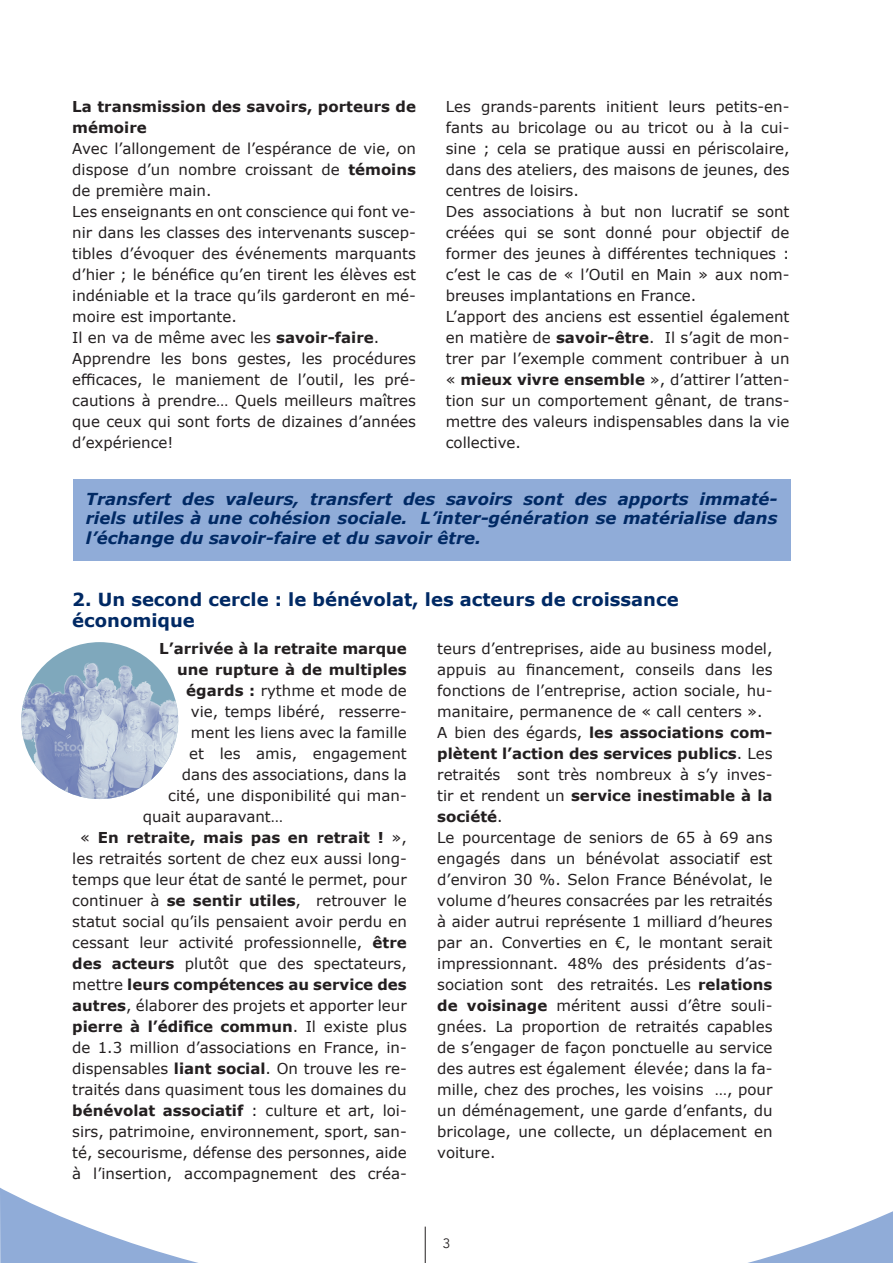
<style>
.page{position:relative;width:893px;height:1263px;background:#fff}
.page>*{position:absolute;margin:0;border:0;box-sizing:border-box;transform-origin:0 0}
.t1{font:700 18px/21px "Verdana";color:#002964}
.t2{font:italic 700 16.5px/19.8px "Verdana";color:#002964;text-align:justify}
.t3{font:15px/21px "Verdana";color:#231f20}
.t4{font:700 15px/21px "Verdana";color:#231f20}
.t5{font:13.5px "Avenir LT";color:#231f20}
.s1{font-weight:700}
.s2{font-weight:400}
</style>
<div class="page">
<svg style="left:0;top:1187px;width:893px;height:76px"></svg>
<div style="left:73px;top:479px;width:717px;height:82px;background:#90acd8"></div>
<img style="left:21px;top:642px;width:157px;height:157px;border-radius:78px">
<p class="t4" style="left:72px;top:96px;width:345px">La transmission des savoirs, porteurs de mémoire</p>
<p class="t3" style="left:72px;top:138px;width:345px">Avec l’allongement de l’espérance de vie, on dispose d’un nombre croissant de <span class="s1">témoins </span>de première main.<br>Les enseignants en ont conscience qui font ve&shy;nir dans les classes des intervenants suscep&shy;tibles d’évoquer des événements marquants d’hier ; le bénéfice qu’en tirent les élèves est indéniable et la trace qu’ils garderont en mé&shy;moire est importante.<br>Il en va de même avec les <span class="s1">savoir-faire</span>.<br>Apprendre les bons gestes, les procédures efficaces, le maniement de l’outil, les pré&shy;cautions à prendre… Quels meilleurs maîtres que ceux qui sont forts de dizaines d’années d’expérience!</p>
<p class="t3" style="left:446px;top:96px;width:345px">Les grands-parents initient leurs petits-en&shy;fants au bricolage ou au tricot ou à la cui&shy;sine ; cela se pratique aussi en périscolaire, dans des ateliers, des maisons de jeunes, des centres de loisirs.<br>Des associations à but non lucratif se sont créées qui se sont donné pour objectif de former des jeunes à différentes techniques : c’est le cas de « l’Outil en Main » aux nom&shy;breuses implantations en France.<br>L’apport des anciens est essentiel également en matière de <span class="s1">savoir-être</span>. Il s’agit de mon&shy;trer par l’exemple comment contribuer à un « <span class="s1">mieux vivre ensemble</span> », d’attirer l’atten&shy;tion sur un comportement gênant, de trans&shy;mettre des valeurs indispensables dans la vie collective.</p>
<p class="t2" style="left:86px;top:488px;width:693px">Transfert des valeurs, transfert des savoirs sont des apports immaté&shy;riels utiles à une cohésion sociale. L’inter-génération se matérialise dans l’échange du savoir-faire et du savoir être.</p>
<p class="t1" style="left:72px;top:588px;width:608px">2. Un second cercle : le bénévolat, les acteurs de croissance économique</p>
<p class="t4" style="left:159px;top:637px;width:249px">L’arrivée à la retraite marque</p>
<p class="t4" style="left:177px;top:658px;width:231px">une rupture à de multiples</p>
<p class="t3" style="left:186px;top:679px;width:222px"><span class="s1">égards :</span> rythme et mode de</p>
<p class="t3" style="left:191px;top:700px;width:217px">vie, temps libéré, resserre-</p>
<p class="t3" style="left:191px;top:721px;width:218px">ment les liens avec la famille</p>
<p class="t3" style="left:189px;top:742px;width:219px">et les amis, engagement</p>
<p class="t3" style="left:182px;top:763px;width:227px">dans des associations, dans la</p>
<p class="t3" style="left:168px;top:784px;width:240px">cité, une disponibilité qui man-</p>
<p class="t3" style="left:143px;top:805px;width:142px">quait auparavant…</p>
<p class="t4" style="left:80px;top:826px;width:328px"><span class="s2">«</span> En retraite, mais pas en retrait ! <span class="s2">»,</span></p>
<p class="t3" style="left:72px;top:847px;width:336px">les retraités sortent de chez eux aussi long-</p>
<p class="t3" style="left:72px;top:868px;width:336px">temps que leur état de santé le permet, pour</p>
<p class="t3" style="left:72px;top:889px;width:336px">continuer à <span class="s1">se sentir utiles</span>, retrouver le</p>
<p class="t3" style="left:72px;top:910px;width:336px">statut social qu’ils pensaient avoir perdu en</p>
<p class="t3" style="left:72px;top:931px;width:336px">cessant leur activité professionnelle, <span class="s1">être</span></p>
<p class="t3" style="left:72px;top:952px;width:336px"><span class="s1">des acteurs</span> plutôt que des spectateurs,</p>
<p class="t4" style="left:72px;top:973px;width:336px"><span class="s2">mettre</span> leurs compétences au service des</p>
<p class="t3" style="left:72px;top:994px;width:336px"><span class="s1">autres</span>, élaborer des projets et apporter leur</p>
<p class="t4" style="left:72px;top:1015px;width:336px">pierre à l’édifice commun<span class="s2">. Il existe plus</span></p>
<p class="t3" style="left:72px;top:1036px;width:336px">de 1.3 million d’associations en France, in-</p>
<p class="t3" style="left:72px;top:1057px;width:336px">dispensables <span class="s1">liant social</span>. On trouve les re-</p>
<p class="t3" style="left:72px;top:1078px;width:336px">traités dans quasiment tous les domaines du</p>
<p class="t4" style="left:72px;top:1099px;width:336px">bénévolat associatif <span class="s2">: culture et art, loi-</span></p>
<p class="t3" style="left:72px;top:1120px;width:336px">sirs, patrimoine, environnement, sport, san-</p>
<p class="t3" style="left:72px;top:1141px;width:336px">té, secourisme, défense des personnes, aide</p>
<p class="t3" style="left:72px;top:1162px;width:336px">à l’insertion, accompagnement des créa-</p>
<p class="t3" style="left:437px;top:637px;width:337px">teurs d’entreprises, aide au business model, appuis au financement, conseils dans les fonctions de l’entreprise, action sociale, hu&shy;manitaire, permanence de « call centers ».<br>A bien des égards, <span class="s1">les associations com&shy;plètent l’action des services publics</span>. Les retraités sont très nombreux à s’y inves&shy;tir et rendent un <span class="s1">service inestimable à la société</span>.<br>Le pourcentage de seniors de 65 à 69 ans engagés dans un bénévolat associatif est d’environ 30 %. Selon France Bénévolat, le volume d’heures consacrées par les retraités à aider autrui représente 1 milliard d’heures par an. Converties en €, le montant serait impressionnant. 48% des présidents d’as&shy;sociation sont des retraités. Les <span class="s1">relations de voisinage</span> méritent aussi d’être souli&shy;gnées. La proportion de retraités capables de s’engager de façon ponctuelle au service des autres est également élevée; dans la fa&shy;mille, chez des proches, les voisins …, pour un déménagement, une garde d’enfants, du bricolage, une collecte, un déplacement en voiture.</p>
<p class="t5" style="left:443px;top:1235px;width:9px">3</p>
</div>
